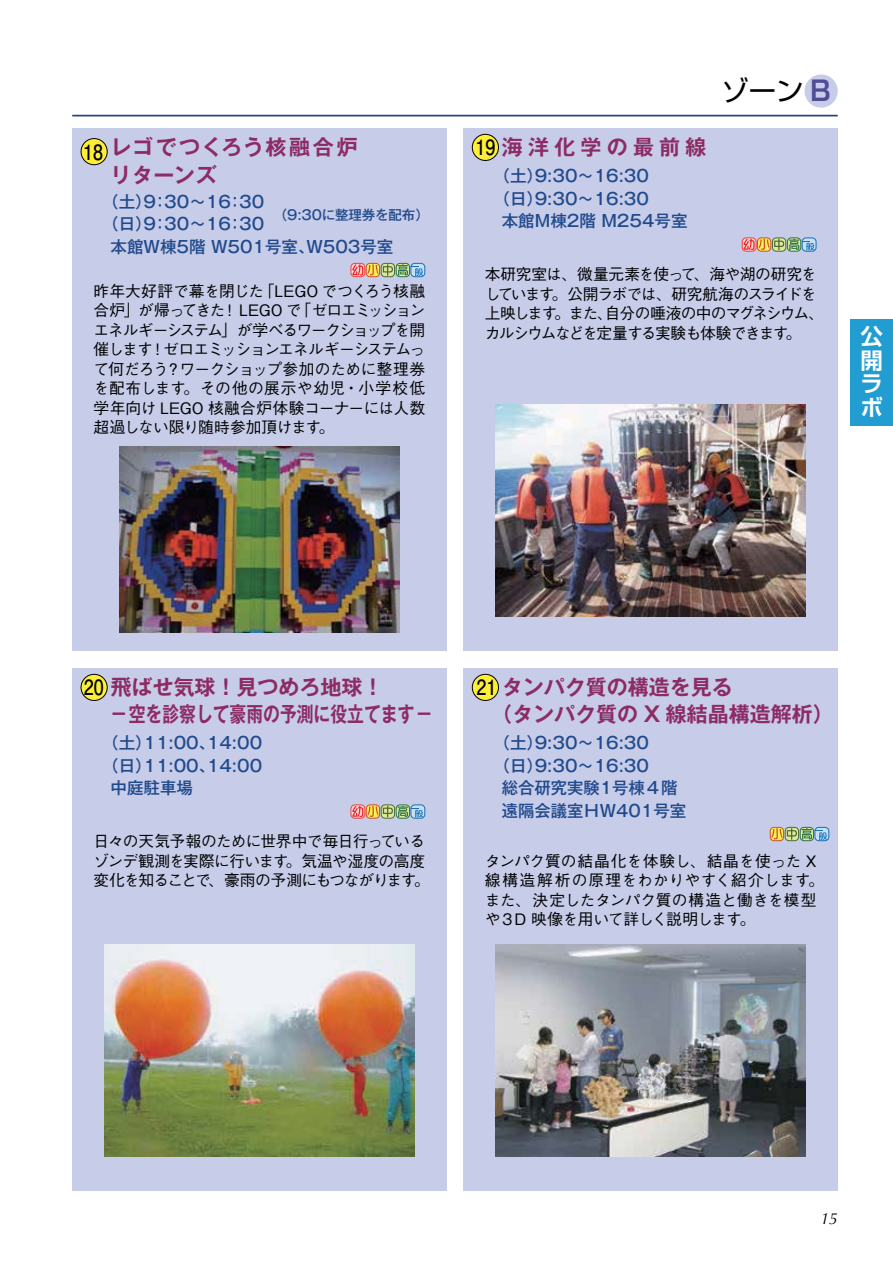
<style>
.page{position:relative;width:893px;height:1263px;background:#fff}
.page>*{position:absolute;margin:0;border:0;box-sizing:border-box;transform-origin:0 0}
.t1{font:27.3px "Shin Go Pro Regular 90 msp RKSJ H";color:#000102}
.t2{font:22.5px/23.7px "Shin Go Pro De Bold 90 msp RKSJ H";color:#fff;text-align:justify}
.t3{font:21px/27px "Gothic MB101 Pro De Bold 90 msp RKSJ H";color:#8c2b64}
.t4{font:21px/28.5px "Gothic MB101 Pro De Bold 90 msp RKSJ H";letter-spacing:.055em;color:#8c2b64}
.t5{font:21px "Gothic MB101 Pro De Bold 90 msp RKSJ H";letter-spacing:.25em;color:#8c2b64}
.t6{font:21px "Futo Go B101 Pro Bold 90 msp RKSJ H";color:#000102;scale:.85 1}
.t7{font:16.5px/22.5px "Gothic MB101 Pro Medium 90 msp RKSJ H";color:#214a8d}
.t8{font:italic 15.9px "Optima LT Std";color:#000102}
.t9{font:15.75px/19.5px "Gothic BBB Pro Medium 90 msp RKSJ H";letter-spacing:-.035em;color:#000102;text-align:justify}
.t10{font:15.75px/19.5px "Gothic BBB Pro Medium 90 msp RKSJ H";letter-spacing:-.075em;color:#000102}
.t11{font:15.75px/19.5px "Gothic BBB Pro Medium 90 msp RKSJ H";color:#000102}
.t12{font:13.5px "Gothic MB101 Pro Medium 90 msp RKSJ H";letter-spacing:-.01em;color:#214a8d}
.s1{font-family:"Shin Go Pro De Bold 90 msp RKSJ H";color:#504c96}
.s2{font-family:"Futo Go B101 Pro Bold 90 msp RKSJ H";color:#000102}
</style>
<div class="page">
<div style="left:850px;top:319px;width:43px;height:106px;background:#219dd1"></div>
<hr style="left:72px;top:115px;width:766px;height:1px;background:#293f83">
<div style="left:72px;top:128px;width:374px;height:523px;background:#c7cce8"></div>
<div style="left:350px;top:263px;width:15px;height:14px;border:1px solid #ef413d;border-radius:4px"></div>
<div style="left:366px;top:263px;width:14px;height:14px;border:1px solid #cb502c;border-radius:4px"></div>
<div style="left:381px;top:263px;width:14px;height:14px;border:1px solid #4f6b39;border-radius:4px"></div>
<div style="left:396px;top:263px;width:14px;height:14px;border:1px solid #2d734b;border-radius:4px"></div>
<div style="left:410px;top:263px;width:15px;height:14px;border:1px solid #1770b8;border-radius:4px"></div>
<svg style="left:352px;top:264px;width:71px;height:12px"></svg>
<img style="left:120px;top:447px;width:279px;height:185px">
<div style="left:463px;top:128px;width:375px;height:523px;background:#c7cce8"></div>
<div style="left:742px;top:237px;width:14px;height:15px;border:1px solid #ef413d;border-radius:4px"></div>
<div style="left:757px;top:237px;width:14px;height:15px;border:1px solid #cb502c;border-radius:4px"></div>
<div style="left:772px;top:237px;width:14px;height:15px;border:1px solid #4f6b39;border-radius:4px"></div>
<div style="left:787px;top:237px;width:14px;height:15px;border:1px solid #2d734b;border-radius:4px"></div>
<div style="left:802px;top:237px;width:14px;height:15px;border:1px solid #1770b8;border-radius:4px"></div>
<svg style="left:743px;top:239px;width:71px;height:12px"></svg>
<img style="left:495px;top:404px;width:311px;height:213px">
<div style="left:463px;top:668px;width:375px;height:523px;background:#c7cce8"></div>
<div style="left:770px;top:827px;width:14px;height:14px;border:1px solid #cb502c;border-radius:4px"></div>
<div style="left:785px;top:827px;width:14px;height:14px;border:1px solid #4f6b39;border-radius:4px"></div>
<div style="left:800px;top:827px;width:14px;height:14px;border:1px solid #2d734b;border-radius:4px"></div>
<div style="left:814px;top:827px;width:15px;height:14px;border:1px solid #1770b8;border-radius:4px"></div>
<svg style="left:771px;top:828px;width:56px;height:12px"></svg>
<div style="left:72px;top:668px;width:374px;height:523px;background:#c7cce8"></div>
<div style="left:350px;top:804px;width:15px;height:15px;border:1px solid #ef413d;border-radius:4px"></div>
<div style="left:366px;top:804px;width:14px;height:15px;border:1px solid #cb502c;border-radius:4px"></div>
<div style="left:381px;top:804px;width:14px;height:15px;border:1px solid #4f6b39;border-radius:4px"></div>
<div style="left:396px;top:804px;width:14px;height:15px;border:1px solid #2d734b;border-radius:4px"></div>
<div style="left:410px;top:804px;width:15px;height:15px;border:1px solid #1770b8;border-radius:4px"></div>
<svg style="left:352px;top:806px;width:71px;height:12px"></svg>
<img style="left:104px;top:944px;width:310px;height:213px">
<img style="left:496px;top:944px;width:309px;height:213px">
<div style="left:81px;top:139px;width:26px;height:26px;background:#fdef38;border-radius:50%"></div>
<div style="left:81px;top:138px;width:27px;height:27px;border:1px solid #050100;border-radius:50%"></div>
<div style="left:472px;top:134px;width:26px;height:26px;background:#fdef38;border-radius:50%"></div>
<div style="left:472px;top:134px;width:27px;height:27px;border:1px solid #050100;border-radius:50%"></div>
<div style="left:472px;top:674px;width:26px;height:26px;background:#fdef38;border-radius:50%"></div>
<div style="left:472px;top:674px;width:27px;height:27px;border:1px solid #050100;border-radius:50%"></div>
<div style="left:81px;top:674px;width:26px;height:26px;background:#fdef38;border-radius:50%"></div>
<div style="left:81px;top:674px;width:27px;height:27px;border:1px solid #050100;border-radius:50%"></div>
<div style="left:804px;top:74px;width:34px;height:34px;background:#c7cce8;border-radius:50%"></div>
<h3 class="t4" style="left:110px;top:135px;width:249px">レゴでつくろう核融合炉リターンズ</h3>
<p class="t7" style="left:102px;top:192px;width:180px">（土）9：30～16：30（日）9：30～16：30　</p>
<h3 class="t6" style="left:83px;top:144px;width:25px">18</h3>
<p class="t12" style="left:274px;top:210px;width:156px">（9:30に整理券を配布）</p>
<p class="t7" style="left:110px;top:237px;width:284px">本館W棟5階 W501号室、W503号室</p>
<p class="t9" style="left:93px;top:283px;width:333px">昨年大好評で幕を閉じた「LEGO でつくろう核融合炉」が帰ってきた！ LEGO で「ゼロエミッションエネルギーシステム」が学べるワークショップを開催します！ゼロエミッションエネルギーシステムって何だろう？ワークショップ参加のために整理券を配布します。その他の展示や幼児・小学校低学年向け LEGO 核融合炉体験コーナーには人数超過しない限り随時参加頂けます。</p>
<h1 class="t1" style="left:721px;top:81px;width:111px">ゾーン <span class="s1">B</span></h1>
<h3 class="t5" style="left:475px;top:139px;width:233px"><span class="s2">19</span>海洋化学の最前線</h3>
<p class="t7" style="left:493px;top:167px;width:157px">（土）9:30～16:30</p>
<p class="t7" style="left:493px;top:189px;width:157px">（日）9:30～16:30</p>
<p class="t7" style="left:502px;top:212px;width:187px">本館M棟2階 M254号室</p>
<p class="t10" style="left:485px;top:267px;width:341px">本研究室は、微量元素を使って、海や湖の研究をしています。公開ラボでは、研究航海のスライドを上映します。また、自分の唾液の中のマグネシウム、カルシウムなどを定量する実験も体験できます。</p>
<h2 class="t2" style="left:860px;top:328px;width:24px">公開ラボ</h2>
<h3 class="t3" style="left:110px;top:676px;width:324px;text-indent:-27px"><span class="s2">20</span> 飛ばせ気球！見つめろ地球！<br>－空を診察して豪雨の予測に役立てます－</h3>
<p class="t7" style="left:102px;top:734px;width:161px">（土）11:00、14:00</p>
<p class="t7" style="left:102px;top:756px;width:161px">（日）11:00、14:00</p>
<p class="t7" style="left:110px;top:779px;width:84px">中庭駐車場</p>
<p class="t9" style="left:93px;top:834px;width:338px;text-align:left">日々の天気予報のために世界中で毎日行っているゾンデ観測を実際に行います。気温や湿度の高度変化を知ることで、豪雨の予測にもつながります。</p>
<h3 class="t3" style="left:491px;top:676px;width:344px;text-indent:-15px"><span class="s2">21</span> タンパク質の構造を見る<br>（タンパク質の X 線結晶構造解析）</h3>
<p class="t7" style="left:493px;top:734px;width:157px">（土）9:30～16:30</p>
<p class="t7" style="left:493px;top:756px;width:173px">（日）9:30～16:30　</p>
<p class="t7" style="left:502px;top:779px;width:177px">総合研究実験1号棟４階</p>
<p class="t7" style="left:502px;top:801px;width:186px">遠隔会議室ＨＷ401号室</p>
<p class="t11" style="left:485px;top:853px;width:341px">タンパク質の結晶化を体験し、結晶を使った X線構造解析の原理をわかりやすく紹介します。また、決定したタンパク質の構造と働きを模型や３D 映像を用いて詳しく説明します。</p>
<p class="t8" style="left:820px;top:1210px;width:19px">15</p>
</div>
